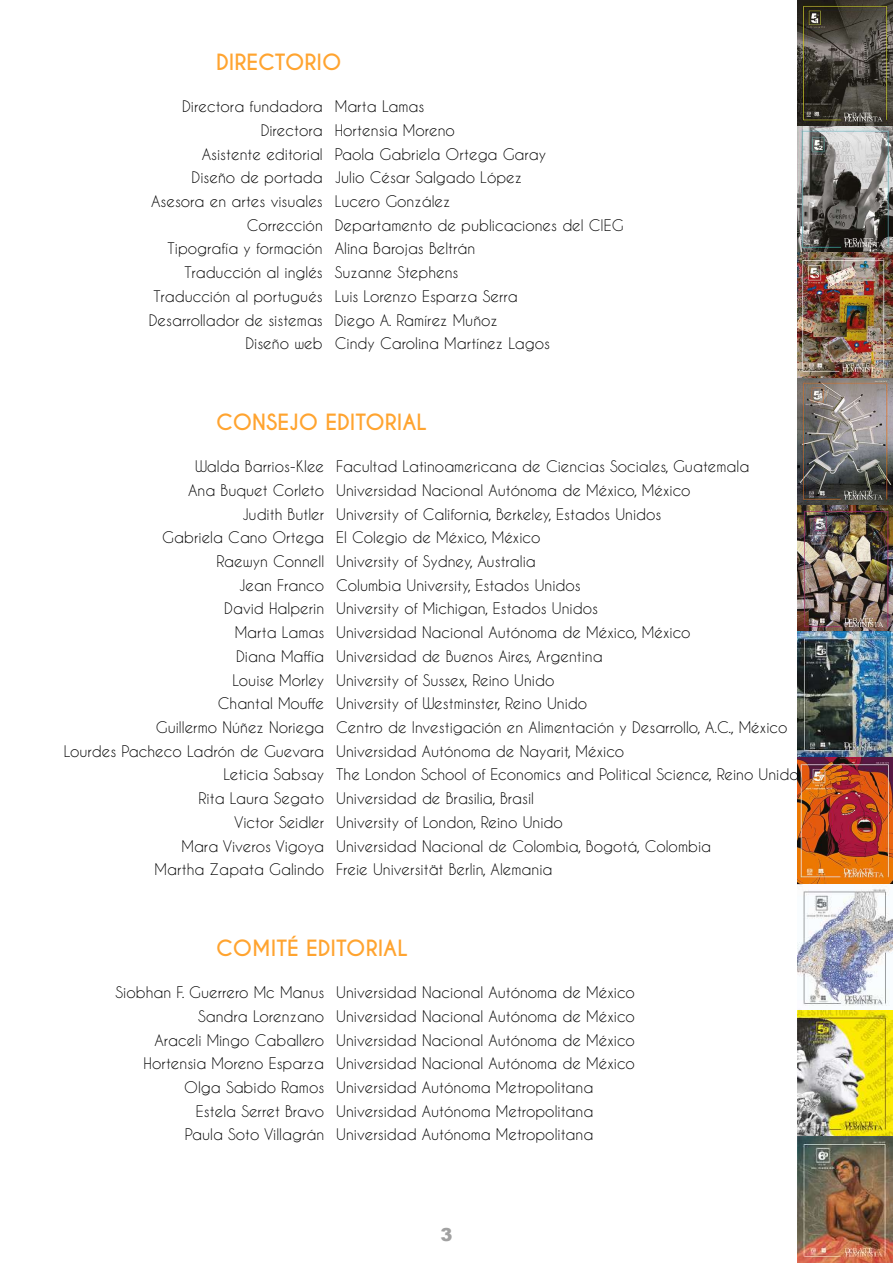
<style>
.page{position:relative;width:893px;height:1263px;background:#fff}
.page>*{position:absolute;margin:0;border:0;box-sizing:border-box;transform-origin:0 0}
.t1{font:700 21px "Caviar Dreams";color:#ffa430}
.t2{font:900 18px "Arial";color:#a1a1a1}
.t3{font:15px "Caviar Dreams";color:#000}
</style>
<div class="page">
<img style="left:797px;top:0;width:96px;height:1263px">
<h1 class="t1" style="left:216px;top:50px;width:127px">DIRECTORIO</h1>
<p class="t3" style="left:182px;top:97px;width:244px">Directora fundadora Marta Lamas</p>
<p class="t3" style="left:261px;top:121px;width:196px">Directora Hortensia Moreno</p>
<p class="t3" style="left:202px;top:145px;width:346px">Asistente editorial Paola Gabriela Ortega Garay</p>
<p class="t3" style="left:192px;top:169px;width:332px">Diseño de portada Julio César Salgado López</p>
<p class="t3" style="left:151px;top:192px;width:301px">Asesora en artes visuales Lucero González</p>
<p class="t3" style="left:247px;top:216px;width:378px">Corrección Departamento de publicaciones del CIEG</p>
<p class="t3" style="left:168px;top:240px;width:309px">Tipografía y formación Alina Barojas Beltrán</p>
<p class="t3" style="left:184px;top:263px;width:276px">Traducción al inglés Suzanne Stephens</p>
<p class="t3" style="left:153px;top:287px;width:366px">Traducción al portugués Luis Lorenzo Esparza Serra</p>
<p class="t3" style="left:149px;top:311px;width:351px">Desarrollador de sistemas Diego A. Ramírez Muñoz</p>
<p class="t3" style="left:246px;top:335px;width:306px">Diseño web Cindy Carolina Martínez Lagos</p>
<h1 class="t1" style="left:216px;top:410px;width:213px">CONSEJO EDITORIAL</h1>
<p class="t3" style="left:195px;top:457px;width:556px">Walda Barrios-Klee Facultad Latinoamericana de Ciencias Sociales, Guatemala</p>
<p class="t3" style="left:188px;top:481px;width:504px">Ana Buquet Corleto Universidad Nacional Autónoma de México, México</p>
<p class="t3" style="left:242px;top:505px;width:421px">Judith Butler University of California, Berkeley, Estados Unidos</p>
<p class="t3" style="left:162px;top:528px;width:380px">Gabriela Cano Ortega El Colegio de México, México</p>
<p class="t3" style="left:217px;top:552px;width:321px">Raewyn Connell University of Sydney, Australia</p>
<p class="t3" style="left:239px;top:576px;width:343px">Jean Franco Columbia University, Estados Unidos</p>
<p class="t3" style="left:224px;top:600px;width:375px">David Halperin University of Michigan, Estados Unidos</p>
<p class="t3" style="left:235px;top:623px;width:457px">Marta Lamas Universidad Nacional Autónoma de México, México</p>
<p class="t3" style="left:236px;top:647px;width:368px">Diana Maffía Universidad de Buenos Aires, Argentina</p>
<p class="t3" style="left:232px;top:671px;width:323px">Louise Morley University of Sussex, Reino Unido</p>
<p class="t3" style="left:218px;top:694px;width:371px">Chantal Mouffe University of Westminster, Reino Unido</p>
<p class="t3" style="left:156px;top:718px;width:633px">Guillermo Núñez Noriega Centro de Investigación en Alimentación y Desarrollo, A.C., México</p>
<p class="t3" style="left:64px;top:742px;width:562px">Lourdes Pacheco Ladrón de Guevara Universidad Autónoma de Nayarit, México</p>
<p class="t3" style="left:223px;top:766px;width:577px">Leticia Sabsay The London School of Economics and Political Science, Reino Unido</p>
<p class="t3" style="left:199px;top:789px;width:337px">Rita Laura Segato Universidad de Brasilia, Brasil</p>
<p class="t3" style="left:234px;top:813px;width:330px">Victor Seidler University of London, Reino Unido</p>
<p class="t3" style="left:181px;top:837px;width:531px">Mara Viveros Vigoya Universidad Nacional de Colombia, Bogotá, Colombia</p>
<p class="t3" style="left:155px;top:861px;width:399px">Martha Zapata Galindo Freie Universität Berlin, Alemania</p>
<h1 class="t1" style="left:216px;top:936px;width:193px">COMITÉ EDITORIAL</h1>
<p class="t3" style="left:116px;top:983px;width:521px">Siobhan F. Guerrero Mc Manus Universidad Nacional Autónoma de México</p>
<p class="t3" style="left:198px;top:1007px;width:438px">Sandra Lorenzano Universidad Nacional Autónoma de México</p>
<p class="t3" style="left:154px;top:1031px;width:482px">Araceli Mingo Caballero Universidad Nacional Autónoma de México</p>
<p class="t3" style="left:144px;top:1054px;width:493px">Hortensia Moreno Esparza Universidad Nacional Autónoma de México</p>
<p class="t3" style="left:184px;top:1078px;width:411px">Olga Sabido Ramos Universidad Autónoma Metropolitana</p>
<p class="t3" style="left:196px;top:1102px;width:399px">Estela Serret Bravo Universidad Autónoma Metropolitana</p>
<p class="t3" style="left:185px;top:1126px;width:410px">Paula Soto Villagrán Universidad Autónoma Metropolitana</p>
<p class="t2" style="left:440px;top:1222px;width:14px">3</p>
</div>
